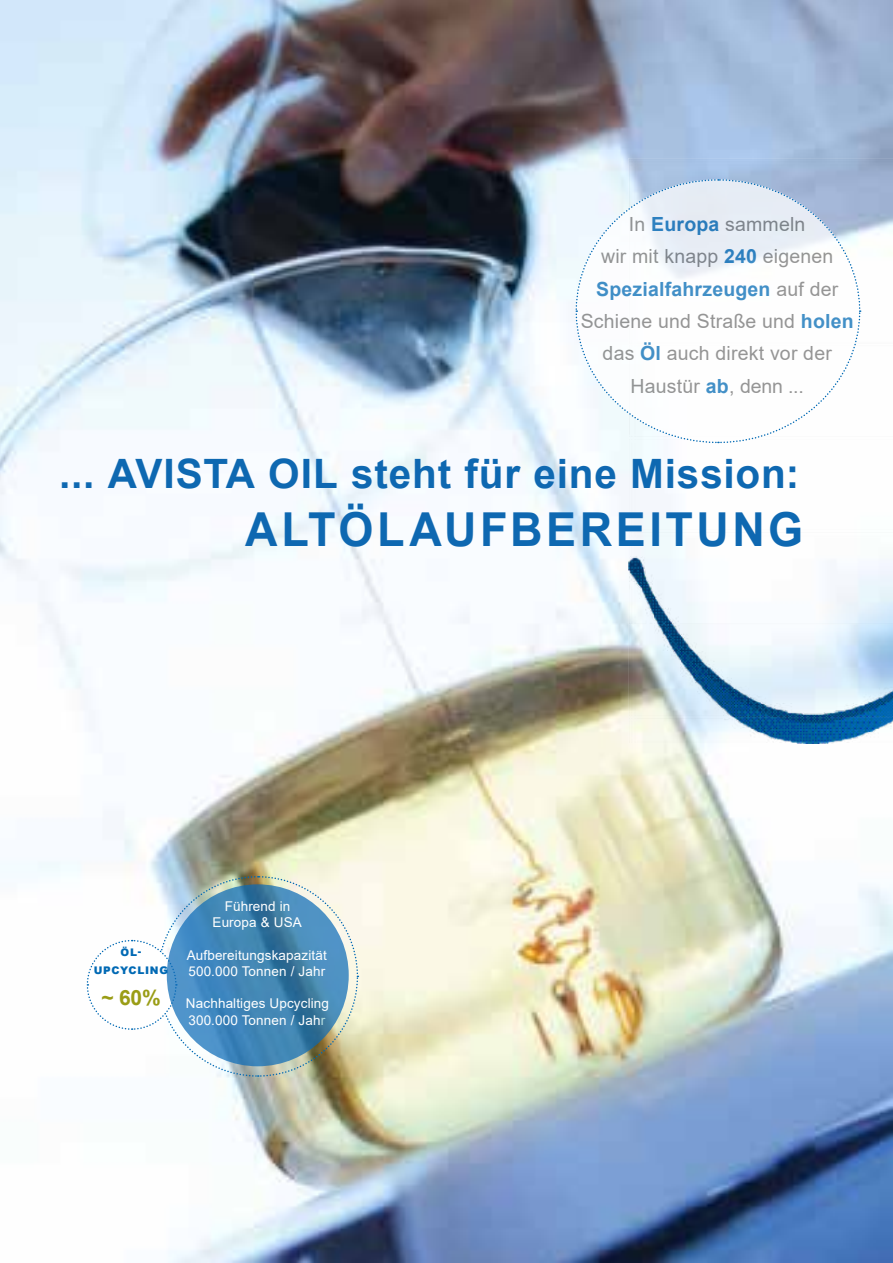
<style>
.page{position:relative;width:893px;height:1263px;background:#fff}
.page>*{position:absolute;margin:0;border:0;box-sizing:border-box;transform-origin:0 0}
.t1{font:700 46.8px "Arial";letter-spacing:.075em;color:#0e68b1;scale:.96 1}
.t2{font:700 40.5px "Arial";letter-spacing:.02em;color:#0e68b1}
.t3{font:700 21px "Arial";color:#9a9d16}
.t4{font:19.5px/32.4px "Arial";letter-spacing:.01em;color:#707070;text-align:center}
.t5{font:13.5px/16.2px "Arial";letter-spacing:.01em;color:#fff}
.t6{font:900 10.5px/18px "Arial";letter-spacing:.065em;color:#0069b4;text-align:center}
.s1{font-weight:700;color:#0069b4}
.s2{color:#b9e0e1}
</style>
<div class="page">
<img style="left:0;top:0;width:893px;height:1263px">
<svg style="left:86px;top:875px;width:273px;height:202px"></svg>
<img style="left:629px;top:158px;width:264px;height:585px">
<svg style="left:167px;top:884px;width:182px;height:182px"></svg>
<svg style="left:575px;top:178px;width:286px;height:266px"></svg>
<p class="t4" style="left:581px;top:207px;width:274px">In <span class="s1">Europa</span> sammeln<br>wir mit knapp <span class="s1">240</span> eigenen<br><span class="s1">Spezialfahrzeugen</span> auf der<br>Schiene und Straße und <span class="s1">holen </span>das <span class="s1">Öl</span> auch direkt vor der<br>Haustür <span class="s1">ab</span>, denn ...</p>
<h2 class="t2" style="left:59px;top:445px;width:741px">... AVISTA OIL steht für eine Mission:</h2>
<h1 class="t1" style="left:245px;top:497px;width:583px">ALTÖLAUFBEREITUNG</h1>
<p class="t6" style="left:94px;top:943px;width:76px">ÖL-<br>UPCYCLING</p>
<p class="t3" style="left:101px;top:983px;width:61px">~ 60%</p>
<p class="t5" style="left:213px;top:898px;width:91px;text-align:center">Führend in<br>Europa &amp; USA</p>
<p class="t5" style="left:187px;top:947px;width:142px">Aufbereitungskapazität<br>500.000 Tonnen / Jahr</p>
<p class="t5" style="left:186px;top:995px;width:145px">Nachhaltiges Upcycling<br>300.000 Tonnen / Jah<span class="s2">r</span></p>
</div>
